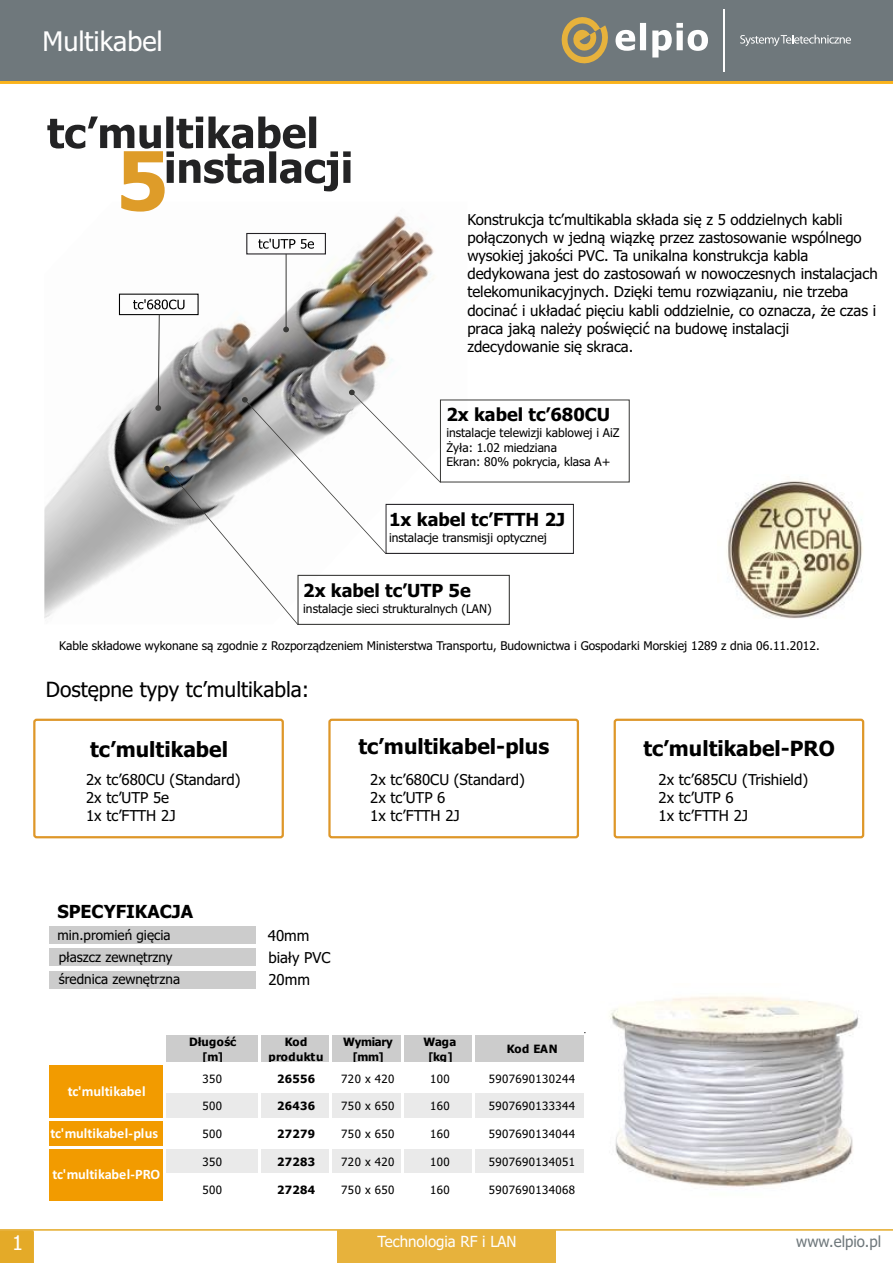
<style>
.page{position:relative;width:893px;height:1263px;background:#fff}
.page>*{position:absolute;margin:0;border:0;box-sizing:border-box;transform-origin:0 0}
.t1{font:27px "Tahoma";color:#fefefe}
.t2{font:700 21px "Tahoma";color:#000}
.t3{font:21px "Tahoma";color:#000}
.t4{font:700 20.85px "Tahoma";color:#000}
.t5{font:20.1px "Tahoma";color:#fff}
.t6{font:700 18px "Tahoma";color:#000}
.t7{font:15.3px "Tahoma";color:#fefefe}
.t8{font:15.3px "Tahoma";color:#6f787c}
.t9{font:15px/18.1px "Tahoma";color:#000}
.t10{font:700 14.4px "Calibri";letter-spacing:-.005em;color:#fff}
.t11{font:13.5px/22px "Tahoma";color:#000}
.t12{font:12px/14.5px "Tahoma";color:#000}
.t13{font:11.55px "Tahoma";letter-spacing:.035em;color:#000}
.t14{font:700 11.55px/14.4px "Tahoma";letter-spacing:.025em;color:#000;text-align:center}
.t15{font:700 11.55px/14.4px "Tahoma";letter-spacing:-.03em;color:#000;text-align:center}
</style>
<div class="page">
<hr style="left:0;top:1229px;width:893px;height:2px;background:#e4aa28">
<img style="left:44px;top:215px;width:423px;height:403px">
<img style="left:727px;top:481px;width:136px;height:138px">
<div style="left:297px;top:575px;width:213px;height:50px;border:1px solid #393937"></div>
<div style="left:385px;top:504px;width:189px;height:50px;border:1px solid #232125"></div>
<div style="left:246px;top:233px;width:80px;height:21px;border:1px solid #232125"></div>
<div style="left:119px;top:294px;width:80px;height:21px;border:1px solid #000"></div>
<svg style="left:133px;top:239px;width:308px;height:386px"></svg>
<svg style="left:47px;top:117px;width:304px;height:95px"></svg>
<div style="left:49px;top:927px;width:207px;height:17px;background:#ccc"></div>
<div style="left:49px;top:949px;width:207px;height:17px;background:#ccc"></div>
<div style="left:49px;top:971px;width:207px;height:17px;background:#ccc"></div>
<img style="left:609px;top:996px;width:250px;height:191px">
<svg style="left:0;top:1230px;width:34px;height:33px"></svg>
<div style="left:164px;top:1034px;width:422px;height:30px;background:#ccc"></div>
<div style="left:48px;top:1063px;width:117px;height:29px;background:#f29b00"></div>
<div style="left:48px;top:1091px;width:117px;height:29px;background:#f29b00"></div>
<div style="left:164px;top:1091px;width:422px;height:29px;background:#eaeaea"></div>
<div style="left:48px;top:1119px;width:117px;height:29px;background:#f29b00"></div>
<div style="left:48px;top:1147px;width:117px;height:28px;background:#f29b00"></div>
<div style="left:164px;top:1147px;width:422px;height:28px;background:#eaeaea"></div>
<div style="left:48px;top:1174px;width:117px;height:29px;background:#f29b00"></div>
<hr style="left:47px;top:1033px;width:2px;height:170px;background:#fff">
<hr style="left:163px;top:1035px;width:3px;height:168px;background:#fff">
<hr style="left:258px;top:1035px;width:3px;height:168px;background:#fff">
<hr style="left:329px;top:1035px;width:3px;height:168px;background:#fff">
<hr style="left:401px;top:1035px;width:3px;height:168px;background:#fff">
<hr style="left:472px;top:1035px;width:3px;height:168px;background:#fff">
<hr style="left:584px;top:1035px;width:2px;height:168px;background:#fff">
<hr style="left:49px;top:1033px;width:537px;height:2px;background:#fff">
<hr style="left:49px;top:1062px;width:537px;height:3px;background:#fff">
<hr style="left:166px;top:1090px;width:420px;height:3px;background:#fff">
<hr style="left:49px;top:1118px;width:537px;height:3px;background:#fff">
<hr style="left:49px;top:1146px;width:537px;height:3px;background:#fff">
<hr style="left:166px;top:1173px;width:420px;height:3px;background:#fff">
<hr style="left:49px;top:1201px;width:537px;height:2px;background:#fff">
<div style="left:328px;top:719px;width:251px;height:119px;border:2px solid #de9729;border-radius:2px"></div>
<div style="left:614px;top:719px;width:250px;height:119px;border:2px solid #de9729;border-radius:2px"></div>
<div style="left:33px;top:719px;width:251px;height:119px;border:2px solid #de9729;border-radius:2px"></div>
<hr style="left:0;top:81px;width:893px;height:3px;background:#fab31c">
<div style="left:0;top:0;width:893px;height:81px;background:#6f787c"></div>
<hr style="left:723px;top:9px;width:1px;height:62px;background:#fefefe">
<svg style="left:561px;top:17px;width:147px;height:47px"></svg>
<svg style="left:740px;top:35px;width:111px;height:11px"></svg>
<div style="left:337px;top:1230px;width:219px;height:33px;background:#e7b23c"></div>
<h1 class="t1" style="left:43px;top:30px;width:122px">KMultikabel</h1>
<p class="t9" style="left:467px;top:212px;width:412px">Konstrukcja tc’multikabla składa się z 5 oddzielnych kabli połączonych w jedną wiązkę przez zastosowanie wspólnego wysokiej jakości PVC. Ta unikalna konstrukcja kabla dedykowana jest do zastosowań w nowoczesnych instalacjach telekomunikacyjnych. Dzięki temu rozwiązaniu, nie trzeba docinać i układać pięciu kabli oddzielnie, co oznacza, że czas i praca jaką należy poświęcić na budowę instalacji zdecydowanie się skraca.</p>
<p class="t6" style="left:446px;top:408px;width:165px">2x kabel tc’680CU</p>
<p class="t12" style="left:446px;top:441px;width:166px">Żyła: 1.02 miedziana<br>Ekran: 80% pokrycia, klasa A+</p>
<p class="t12" style="left:446px;top:427px;width:175px">instalacje telewizji kablowej i AiZ</p>
<p class="t6" style="left:389px;top:512px;width:177px">1x kabel tc’FTTH 2J</p>
<p class="t12" style="left:389px;top:531px;width:159px">instalacje transmisji optycznej</p>
<p class="t6" style="left:303px;top:583px;width:169px">2x kabel tc’UTP 5e</p>
<p class="t12" style="left:303px;top:602px;width:190px">instalacje sieci strukturalnych (LAN)</p>
<p class="t12" style="left:59px;top:640px;width:762px">Kable składowe wykonane są zgodnie z Rozporządzeniem Ministerstwa Transportu, Budownictwa i Gospodarki Morskiej 1289 z dnia 06.11.2012.</p>
<h2 class="t3" style="left:46px;top:681px;width:265px">Dostępne typy tc’multikabla:</h2>
<h2 class="t2" style="left:90px;top:740px;width:139px">tc’multikabel</h2>
<p class="t9" style="left:86px;top:772px;width:156px">2x tc’680CU (Standard)<br>2x tc’UTP 5e<br>1x tc’FTTH 2J</p>
<h2 class="t2" style="left:358px;top:738px;width:192px">tc’multikabel-plus</h2>
<p class="t9" style="left:370px;top:772px;width:156px">2x tc’680CU (Standard)<br>2x tc’UTP 6<br>1x tc’FTTH 2J</p>
<h3 class="t4" style="left:643px;top:740px;width:193px">tc’multikabel-PRO</h3>
<p class="t9" style="left:659px;top:772px;width:151px">2x tc’685CU (Trishield)<br>2x tc’UTP 6<br>1x tc’FTTH 2J</p>
<h3 class="t5" style="left:12px;top:1234px;width:12px">1</h3>
<p class="t6" style="left:57px;top:904px;width:137px">SPECYFIKACJA</p>
<p class="t11" style="left:58px;top:925px;width:124px">min.promień gięcia płaszcz zewnętrzny średnica zewnętrzna</p>
<p class="t9" style="left:268px;top:926px;width:64px;line-height:21.9px">40mm biały PVC</p>
<p class="t9" style="left:268px;top:972px;width:43px">20mm</p>
<p class="t10" style="left:68px;top:1085px;width:79px">tc'multikabel</p>
<p class="t14" style="left:189px;top:1036px;width:49px">Długość [m]</p>
<p class="t14" style="left:269px;top:1036px;width:56px">Kod produktu</p>
<p class="t15" style="left:343px;top:1036px;width:51px">Wymiary [mm]</p>
<p class="t14" style="left:424px;top:1036px;width:34px">Waga [kg]</p>
<p class="t14" style="left:507px;top:1042px;width:52px">Kod EAN</p>
<p class="t13" style="left:203px;top:1074px;width:21px">350</p>
<p class="t14" style="left:277px;top:1072px;width:39px">26556</p>
<p class="t13" style="left:341px;top:1074px;width:54px">720 x 420</p>
<p class="t13" style="left:430px;top:1074px;width:21px">100</p>
<p class="t13" style="left:489px;top:1074px;width:88px">5907690130244</p>
<p class="t13" style="left:203px;top:1101px;width:21px">500</p>
<p class="t14" style="left:277px;top:1100px;width:39px">26436</p>
<p class="t13" style="left:341px;top:1101px;width:54px">750 x 650</p>
<p class="t13" style="left:430px;top:1101px;width:21px">160</p>
<p class="t13" style="left:489px;top:1101px;width:88px">5907690133344</p>
<p class="t10" style="left:50px;top:1127px;width:109px">tc'multikabel-plus</p>
<p class="t13" style="left:203px;top:1129px;width:21px">500</p>
<p class="t14" style="left:277px;top:1128px;width:39px">27279</p>
<p class="t13" style="left:341px;top:1129px;width:54px">750 x 650</p>
<p class="t13" style="left:430px;top:1129px;width:21px">160</p>
<p class="t13" style="left:489px;top:1129px;width:88px">5907690134044</p>
<p class="t13" style="left:203px;top:1157px;width:21px">350</p>
<p class="t14" style="left:277px;top:1155px;width:39px">27283</p>
<p class="t13" style="left:341px;top:1157px;width:54px">720 x 420</p>
<p class="t13" style="left:430px;top:1157px;width:21px">100</p>
<p class="t13" style="left:489px;top:1157px;width:88px">5907690134051</p>
<p class="t13" style="left:203px;top:1185px;width:21px">500</p>
<p class="t14" style="left:277px;top:1183px;width:39px">27284</p>
<p class="t13" style="left:341px;top:1185px;width:54px">750 x 650</p>
<p class="t13" style="left:430px;top:1185px;width:21px">160</p>
<p class="t13" style="left:489px;top:1185px;width:88px">5907690134068</p>
<p class="t10" style="left:52px;top:1168px;width:109px">tc'multikabel-PRO</p>
<p class="t7" style="left:378px;top:1235px;width:140px">Technologia RF i LAN</p>
<p class="t8" style="left:796px;top:1235px;width:86px">www.elpio.pl</p>
</div>
